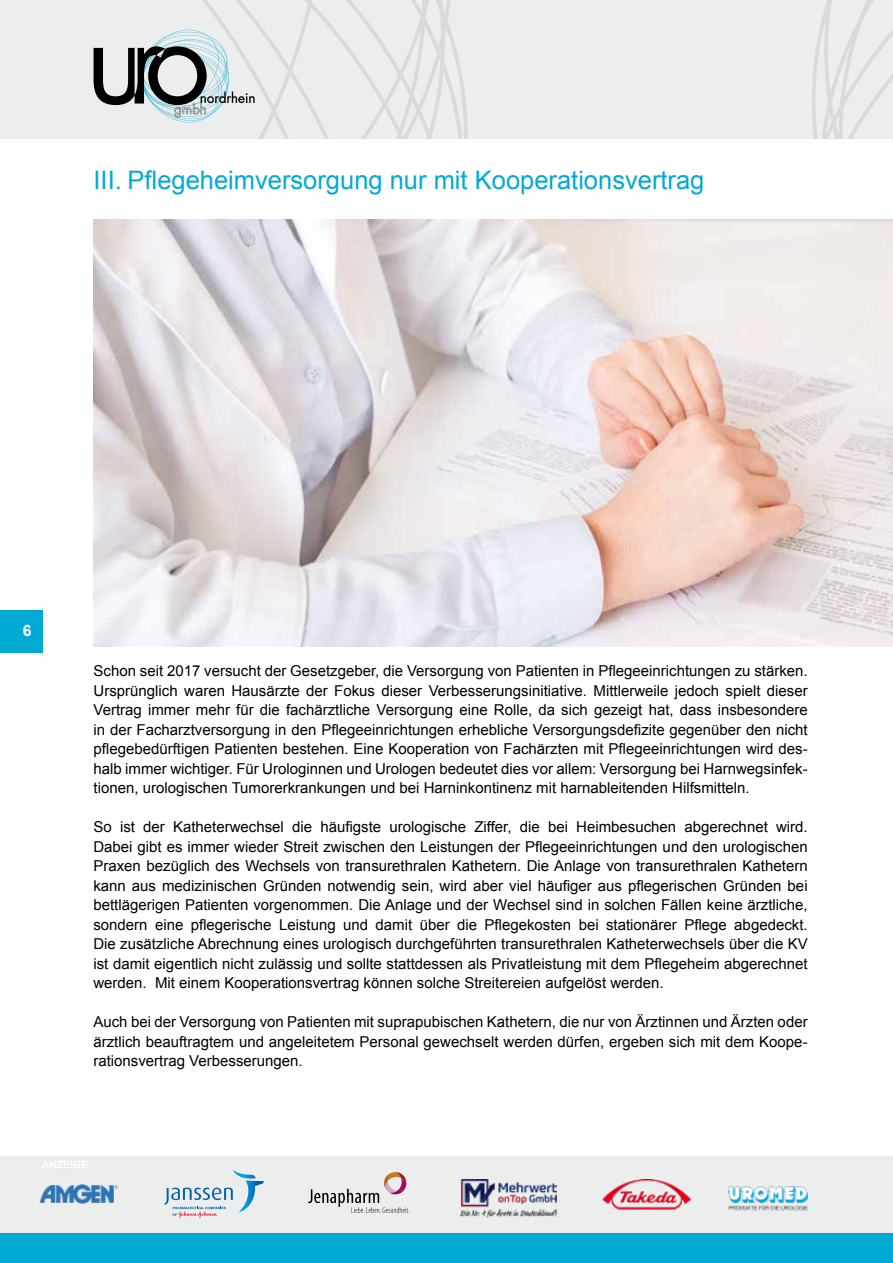
<style>
.page{position:relative;width:893px;height:1263px;background:#fff}
.page>*{position:absolute;margin:0;border:0;box-sizing:border-box;transform-origin:0 0}
.t1{font:25.5px "Arial";color:#00aad3}
.t2{font:700 15.75px "Arial";color:#fff}
.t3{font:15px/19.5px "Arial";color:#000;text-align:justify}
</style>
<div class="page">
<div style="left:0;top:1167px;width:893px;height:96px;background:#00aad3"></div>
<div style="left:0;top:0;width:893px;height:138px;background:#eceded"></div>
<svg style="left:812px;top:0;width:81px;height:138px"></svg>
<svg style="left:453px;top:39px;width:15px;height:99px"></svg>
<svg style="left:440px;top:0;width:13px;height:103px"></svg>
<svg style="left:326px;top:0;width:114px;height:138px"></svg>
<div style="left:0;top:1157px;width:893px;height:76px;background:#eceded"></div>
<svg style="left:93px;top:0;width:233px;height:138px"></svg>
<svg style="left:42px;top:1161px;width:46px;height:7px"></svg>
<img style="left:602px;top:1180px;width:90px;height:30px">
<img style="left:40px;top:1184px;width:77px;height:20px">
<img style="left:728px;top:1186px;width:80px;height:25px">
<svg style="left:164px;top:1170px;width:100px;height:48px"></svg>
<svg style="left:308px;top:1172px;width:102px;height:41px"></svg>
<img style="left:461px;top:1179px;width:95px;height:39px">
<div style="left:0;top:610px;width:43px;height:43px;background:#00aad3"></div>
<img style="left:94px;top:220px;width:799px;height:426px">
<h1 class="t1" style="left:94px;top:163px;width:612px">III. Pflegeheimversorgung nur mit Kooperationsvertrag</h1>
<p class="t2" style="left:23px;top:620px;width:10px">6</p>
<p class="t3" style="left:93px;top:661px;width:716px">Schon seit 2017 versucht der Gesetzgeber, die Versorgung von Patienten in Pflegeeinrichtungen zu stärken.<br>Ursprünglich waren Hausärzte der Fokus dieser Verbesserungsinitiative. Mittlerweile jedoch spielt dieser Vertrag immer mehr für die fachärztliche Versorgung eine Rolle, da sich gezeigt hat, dass insbesondere in der Facharztversorgung in den Pflegeeinrichtungen erhebliche Versorgungsdefizite gegenüber den nicht pflegebedürftigen Patienten bestehen. Eine Kooperation von Fachärzten mit Pflegeeinrichtungen wird des&shy;halb immer wichtiger. Für Urologinnen und Urologen bedeutet dies vor allem: Versorgung bei Harnwegsinfek&shy;tionen, urologischen Tumorerkrankungen und bei Harninkontinenz mit harnableitenden Hilfsmitteln.</p>
<p class="t3" style="left:93px;top:817px;width:716px">So ist der Katheterwechsel die häufigste urologische Ziffer, die bei Heimbesuchen abgerechnet wird.<br>Dabei gibt es immer wieder Streit zwischen den Leistungen der Pflegeeinrichtungen und den urologischen Praxen bezüglich des Wechsels von transurethralen Kathetern. Die Anlage von transurethralen Kathetern kann aus medizinischen Gründen notwendig sein, wird aber viel häufiger aus pflegerischen Gründen bei bettlägerigen Patienten vorgenommen. Die Anlage und der Wechsel sind in solchen Fällen keine ärztliche, sondern eine pflegerische Leistung und damit über die Pflegekosten bei stationärer Pflege abgedeckt.<br>Die zusätzliche Abrechnung eines urologisch durchgeführten transurethralen Katheterwechsels über die KV ist damit eigentlich nicht zulässig und sollte stattdessen als Privatleistung mit dem Pflegeheim abgerechnet werden. Mit einem Kooperationsvertrag können solche Streitereien aufgelöst werden.</p>
<p class="t3" style="left:93px;top:1012px;width:716px">Auch bei der Versorgung von Patienten mit suprapubischen Kathetern, die nur von Ärztinnen und Ärzten oder ärztlich beauftragtem und angeleitetem Personal gewechselt werden dürfen, ergeben sich mit dem Koope&shy;rationsvertrag Verbesserungen.</p>
</div>
